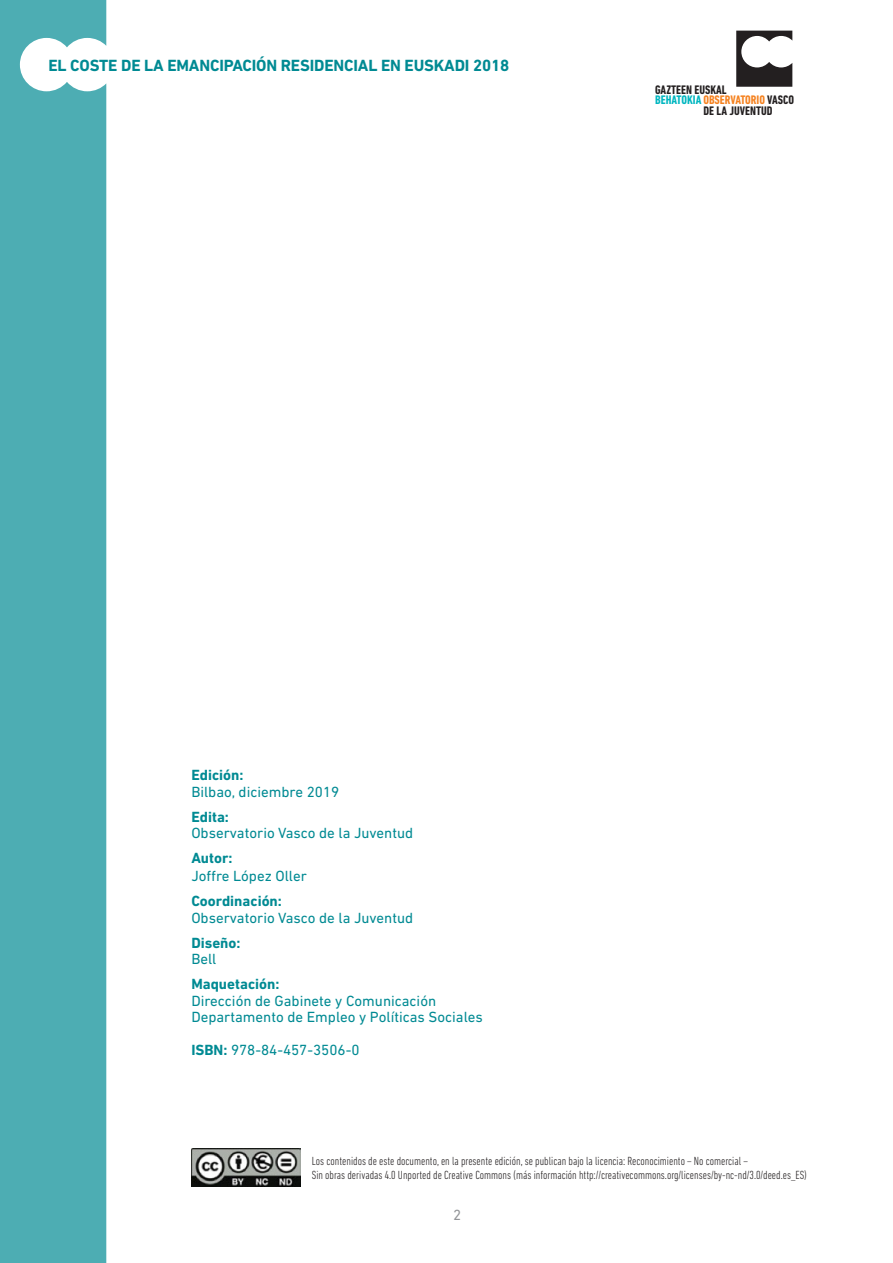
<style>
.page{position:relative;width:893px;height:1263px;background:#fff}
.page>*{position:absolute;margin:0;border:0;box-sizing:border-box;transform-origin:0 0}
.t1{font:700 16.5px "DIN Next LT Pro";letter-spacing:-.01em;color:#008a93}
.Texto_normal{font:15px/18px "DIN Next LT Pro";color:#008a93}
.Texto_normal-2{font:700 15px "DIN Next LT Pro";color:#008a93}
.t2{font:15px "DIN Next LT Pro";color:#939598}
.t3{font:700 condensed 12.6px "DIN Next LT Pro";color:#f58220}
.t4{font:700 condensed 12.6px "DIN Next LT Pro";color:#231f20}
.Columna_izquierda_ta{font:300 condensed 12px/14.4px "DIN Next LT Pro";color:#231f20}
.s1{color:#00b6c0}
.s2{color:#231f20}
.s3{font-weight:700}
</style>
<div class="page">
<svg style="left:736px;top:31px;width:56px;height:56px"></svg>
<div style="left:0;top:0;width:106px;height:1263px;background:#4dadb3"></div>
<img style="left:191px;top:1148px;width:109px;height:39px">
<h1 class="t1" style="left:48px;top:56px;width:462px">EL COSTE DE LA EMANCIPACIÓN RESIDENCIAL EN EUSKADI 2018</h1>
<p class="t4" style="left:655px;top:83px;width:73px">GAZTEEN EUSKAL</p>
<p class="t3" style="left:655px;top:93px;width:140px"><span class="s1">BEHATOKIA</span> OBSERVATORIO <span class="s2">VASCO</span></p>
<p class="t4" style="left:703px;top:103px;width:71px">DE LA JUVENTUD</p>
<p class="Texto_normal-2" style="left:191px;top:766px;width:54px">Edición:</p>
<p class="Texto_normal" style="left:191px;top:782px;width:149px">Bilbao, diciembre 2019</p>
<p class="Texto_normal-2" style="left:191px;top:808px;width:39px">Edita:</p>
<p class="Texto_normal" style="left:191px;top:824px;width:223px">Observatorio Vasco de la Juventud</p>
<p class="Texto_normal" style="left:191px;top:849px;width:117px"><span class="s3">Autor:<br></span>Joffre López Oller</p>
<p class="Texto_normal-2" style="left:191px;top:892px;width:92px">Coordinación:</p>
<p class="Texto_normal" style="left:191px;top:908px;width:223px">Observatorio Vasco de la Juventud</p>
<p class="Texto_normal-2" style="left:191px;top:934px;width:51px">Diseño:</p>
<p class="Texto_normal" style="left:191px;top:950px;width:27px">Bell</p>
<p class="Texto_normal-2" style="left:191px;top:975px;width:90px">Maquetación:</p>
<p class="Texto_normal" style="left:191px;top:992px;width:293px;line-height:16.5px">Dirección de Gabinete y Comunicación<br>Departamento de Empleo y Políticas Sociales</p>
<p class="Texto_normal" style="left:191px;top:1041px;width:170px"><span class="s3">ISBN:</span> 978-84-457-3506-0</p>
<p class="Columna_izquierda_ta" style="left:312px;top:1153px;width:497px">Los contenidos de este documento, en la presente edición, se publican bajo la licencia: Reconocimiento – No comercial –<br>Sin obras derivadas 4.0 Unported de Creative Commons (más información http://creativecommons.org/licenses/by-nc-nd/3.0/deed.es_ES)</p>
<p class="t2" style="left:453px;top:1206px;width:10px">2</p>
</div>
